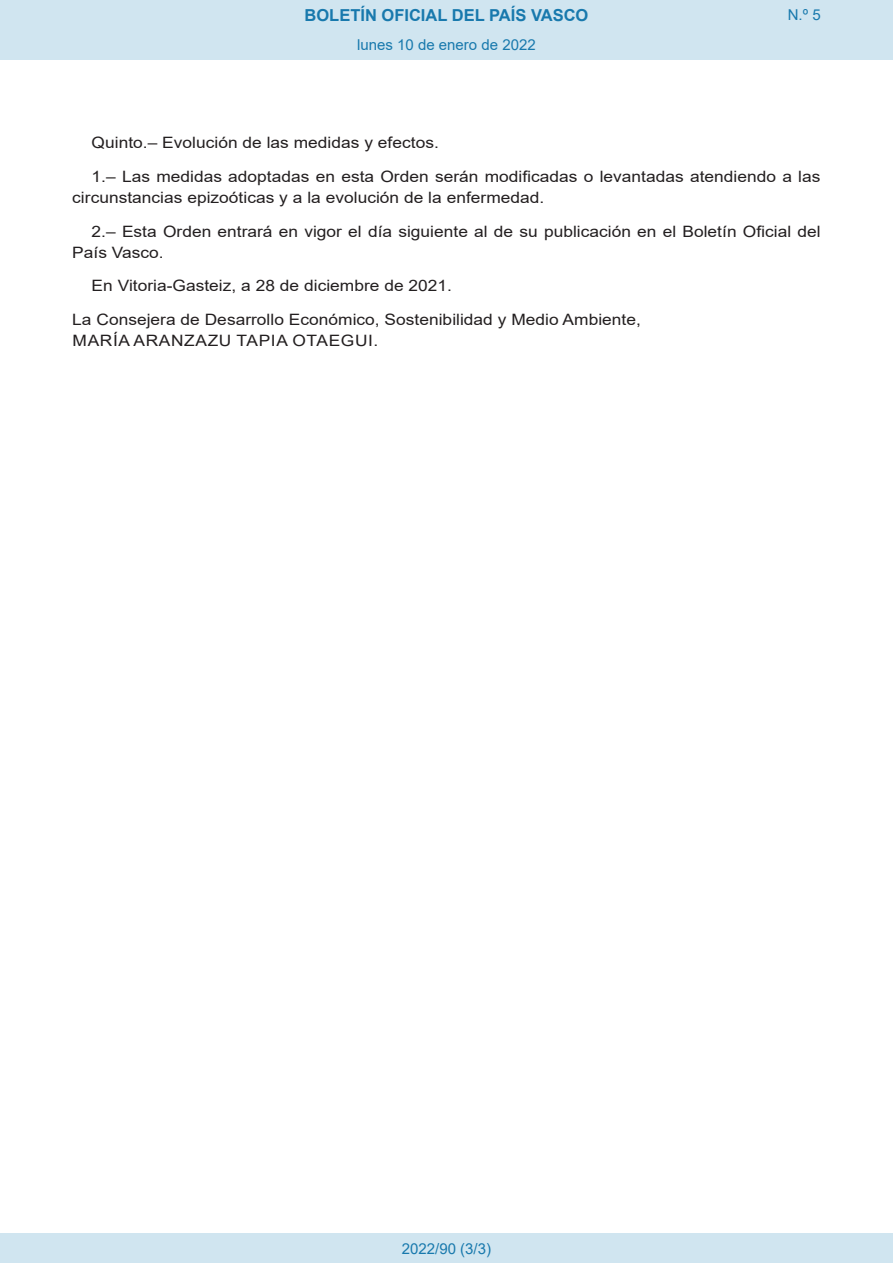
<style>
.page{position:relative;width:893px;height:1263px;background:#fff}
.page>*{position:absolute;margin:0;border:0;box-sizing:border-box;transform-origin:0 0}
.t1{font:700 16.5px "Arial";color:#1879ad}
.BOPVDetalle{font:15.6px/21px "Arial";color:#231f20;scale:1.11 1}
.BOPVFirmaPuesto{font:15.6px "Arial";color:#231f20;scale:1.11 1}
.BOPVFirmaLugFec{font:15.6px "Arial";color:#231f20;scale:1.11 1}
.BOPVFirmaNombre{font:15.6px "Arial";letter-spacing:.035em;color:#231f20;scale:1.11 1}
.Paginacion_Centro{font:15px "Arial";color:#1879ad}
</style>
<div class="page">
<div style="left:0;top:0;width:893px;height:60px;background:#d0e5f0"></div>
<div style="left:0;top:1233px;width:893px;height:30px;background:#d0e5f0"></div>
<p class="t1" style="left:305px;top:3px;width:285px">BOLETÍN OFICIAL DEL PAÍS VASCO</p>
<p class="Paginacion_Centro" style="left:357px;top:35px;width:180px">lunes 10 de enero de 2022</p>
<p class="Paginacion_Centro" style="left:788px;top:5px;width:34px">N.º 5</p>
<p class="BOPVDetalle" style="left:92px;top:132px;width:314px">Quinto.– Evolución de las medidas y efectos.</p>
<p class="BOPVDetalle" style="left:72px;top:166px;width:676px;text-indent:19px">1.– Las medidas adoptadas en esta Orden serán modificadas o levantadas atendiendo a las circunstancias epizoóticas y a la evolución de la enfermedad.</p>
<p class="BOPVDetalle" style="left:72px;top:221px;width:676px;text-indent:19px">2.– Esta Orden entrará en vigor el día siguiente al de su publicación en el Boletín Oficial del<br>País Vasco.</p>
<p class="BOPVFirmaLugFec" style="left:92px;top:275px;width:326px">En Vitoria-Gasteiz, a 28 de diciembre de 2021.</p>
<p class="BOPVFirmaPuesto" style="left:72px;top:309px;width:514px">La Consejera de Desarrollo Económico, Sostenibilidad y Medio Ambiente,</p>
<p class="BOPVFirmaNombre" style="left:73px;top:330px;width:277px">MARÍA ARANZAZU TAPIA OTAEGUI.</p>
<p class="Paginacion_Centro" style="left:402px;top:1238px;width:91px">2022/90 (3/3)</p>
</div>
